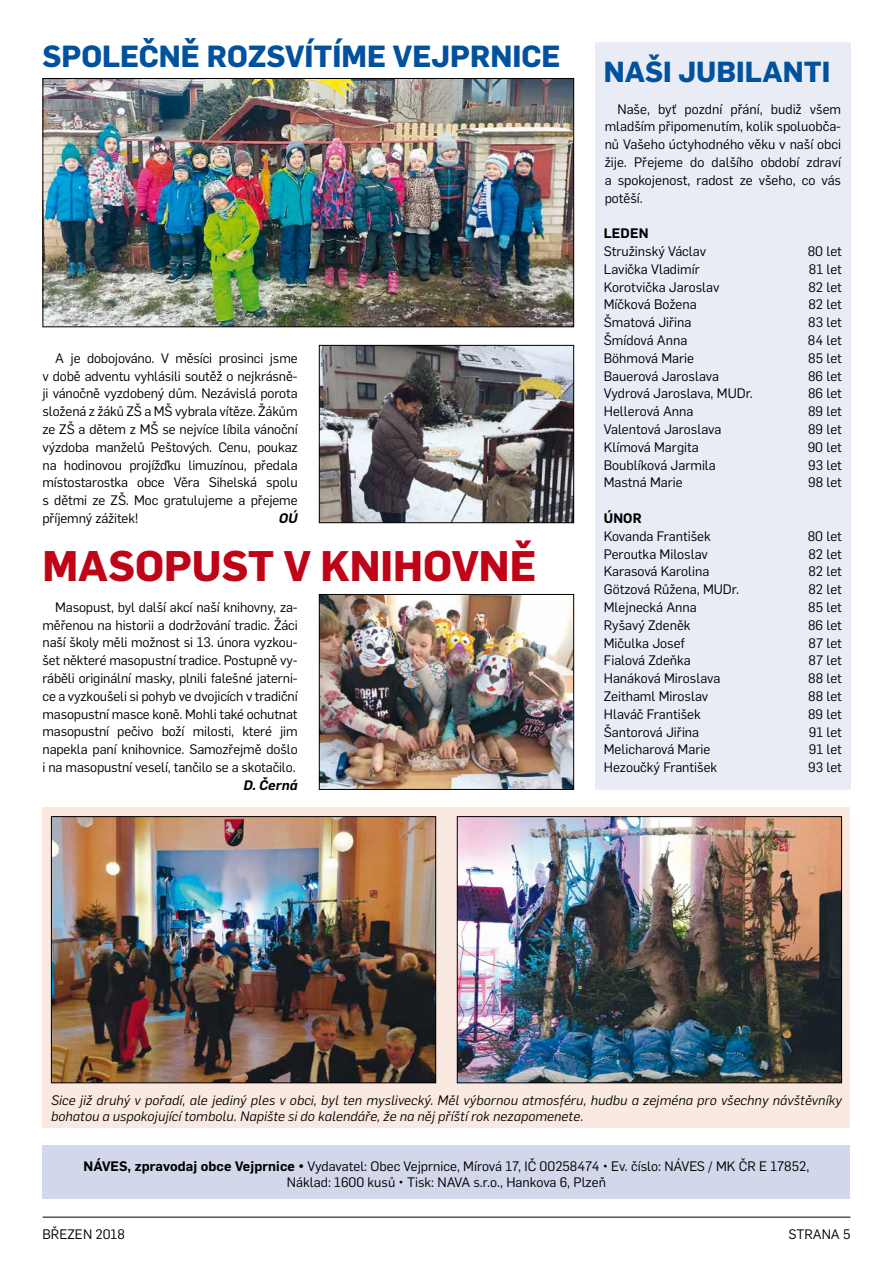
<style>
.page{position:relative;width:893px;height:1263px;background:#fff}
.page>*{position:absolute;margin:0;border:0;box-sizing:border-box;transform-origin:0 0}
.t1{font:700 42px "Flama";color:#c00418}
.t2{font:700 30px "Flama";color:#00519e}
.t3{font:700 28.5px "Flama";color:#00519e}
.t4{font:13.5px/17.9px "Flama";color:#000;text-align:justify}
.t5{font:italic 13.5px/16.2px "Flama";letter-spacing:.01em;color:#000}
.t6{font:italic 600 13.5px "Flama";letter-spacing:.01em;color:#000}
.t7{font:600 13.5px "Flama";letter-spacing:.01em;color:#000}
.s1{font-weight:600}
</style>
<div class="page">
<hr style="left:43px;top:1217px;width:807px;height:1px;background:#000">
<div style="left:43px;top:807px;width:807px;height:321px;background:#fae9e1"></div>
<div style="left:595px;top:42px;width:255px;height:748px;background:#e9ebf5"></div>
<img style="left:53px;top:818px;width:381px;height:263px">
<div style="left:51px;top:816px;width:385px;height:267px;border:1px solid #000"></div>
<img style="left:459px;top:818px;width:381px;height:263px">
<div style="left:457px;top:816px;width:385px;height:267px;border:1px solid #000"></div>
<img style="left:321px;top:347px;width:251px;height:174px">
<div style="left:319px;top:345px;width:255px;height:178px;border:1px solid #000"></div>
<img style="left:45px;top:80px;width:527px;height:245px">
<div style="left:43px;top:78px;width:531px;height:249px;border:1px solid #000"></div>
<img style="left:321px;top:596px;width:251px;height:192px">
<div style="left:319px;top:594px;width:255px;height:196px;border:1px solid #000"></div>
<div style="left:43px;top:1146px;width:807px;height:53px;background:#d3d7eb"></div>
<h2 class="t2" style="left:43px;top:34px;width:520px">SPOLEČNĚ ROZSVÍTÍME VEJPRNICE</h2>
<p class="t4" style="left:43px;top:348px;width:257px;text-indent:13px">A je dobojováno. V měsíci prosinci jsme v době adventu vyhlásili soutěž o nejkrásně&shy;ji vánočně vyzdobený dům. Nezávislá porota složená z žáků ZŠ a MŠ vybrala vítěze. Žákům ze ZŠ a dětem z MŠ se nejvíce líbila vánoční výzdoba manželů Peštových. Cenu, poukaz na hodinovou projížďku limuzínou, předala místostarostka obce Věra Sihelská spolu s dětmi ze ZŠ. Moc gratulujeme a přejeme příjemný zážitek!</p>
<p class="t6" style="left:279px;top:508px;width:20px">OÚ</p>
<h1 class="t1" style="left:43px;top:535px;width:495px">MASOPUST V KNIHOVNĚ</h1>
<p class="t4" style="left:43px;top:597px;width:257px;text-indent:13px">Masopust, byl další akcí naší knihovny, za&shy;měřenou na historii a dodržování tradic. Žáci naší školy měli možnost si 13. února vyzkou&shy;šet některé masopustní tradice. Postupně vy&shy;ráběli originální masky, plnili falešné jaterni&shy;ce a vyzkoušeli si pohyb ve dvojicích v tradiční masopustní masce koně. Mohli také ochutnat masopustní pečivo boží milosti, které jim napekla paní knihovnice. Samozřejmě došlo i na masopustní veselí, tančilo se a skotačilo.</p>
<p class="t6" style="left:243px;top:775px;width:56px">D. Černá</p>
<h3 class="t3" style="left:604px;top:51px;width:228px">NAŠI JUBILANTI</h3>
<p class="t4" style="left:605px;top:99px;width:238px;text-indent:13px">Naše, byť pozdní přání, budiž všem mladším připomenutím, kolik spoluobča&shy;nů Vašeho úctyhodného věku v naší obci žije. Přejeme do dalšího období zdraví a spokojenost, radost ze všeho, co vás potěší.</p>
<p class="t7" style="left:604px;top:224px;width:46px">LEDEN</p>
<p class="t4" style="left:604px;top:241px;width:104px">Stružinský Václav</p>
<p class="t4" style="left:808px;top:241px;width:36px">80 let</p>
<p class="t4" style="left:604px;top:259px;width:97px">Lavička Vladimír</p>
<p class="t4" style="left:809px;top:259px;width:35px">81 let</p>
<p class="t4" style="left:604px;top:277px;width:117px">Korotvička Jaroslav</p>
<p class="t4" style="left:808px;top:277px;width:35px">82 let</p>
<p class="t4" style="left:604px;top:295px;width:94px">Míčková Božena</p>
<p class="t4" style="left:808px;top:295px;width:35px">82 let</p>
<p class="t4" style="left:604px;top:313px;width:89px">Šmatová Jiřina</p>
<p class="t4" style="left:808px;top:313px;width:35px">83 let</p>
<p class="t4" style="left:604px;top:330px;width:85px">Šmídová Anna</p>
<p class="t4" style="left:808px;top:330px;width:36px">84 let</p>
<p class="t4" style="left:604px;top:348px;width:92px">Böhmová Marie</p>
<p class="t4" style="left:808px;top:348px;width:35px">85 let</p>
<p class="t4" style="left:604px;top:366px;width:117px">Bauerová Jaroslava</p>
<p class="t4" style="left:808px;top:366px;width:35px">86 let</p>
<p class="t4" style="left:604px;top:384px;width:151px">Vydrová Jaroslava, MUDr.</p>
<p class="t4" style="left:808px;top:384px;width:35px">86 let</p>
<p class="t4" style="left:604px;top:402px;width:91px">Hellerová Anna</p>
<p class="t4" style="left:808px;top:402px;width:35px">89 let</p>
<p class="t4" style="left:604px;top:419px;width:119px">Valentová Jaroslava</p>
<p class="t4" style="left:808px;top:419px;width:35px">89 let</p>
<p class="t4" style="left:604px;top:437px;width:96px">Klímová Margita</p>
<p class="t4" style="left:808px;top:437px;width:36px">90 let</p>
<p class="t4" style="left:604px;top:455px;width:114px">Boublíková Jarmila</p>
<p class="t4" style="left:808px;top:455px;width:35px">93 let</p>
<p class="t4" style="left:604px;top:473px;width:81px">Mastná Marie</p>
<p class="t4" style="left:808px;top:473px;width:35px">98 let</p>
<p class="t7" style="left:604px;top:508px;width:39px">ÚNOR</p>
<p class="t4" style="left:604px;top:526px;width:108px">Kovanda František</p>
<p class="t4" style="left:808px;top:526px;width:36px">80 let</p>
<p class="t4" style="left:604px;top:544px;width:106px">Peroutka Miloslav</p>
<p class="t4" style="left:808px;top:544px;width:35px">82 let</p>
<p class="t4" style="left:604px;top:562px;width:107px">Karasová Karolina</p>
<p class="t4" style="left:808px;top:562px;width:35px">82 let</p>
<p class="t4" style="left:604px;top:580px;width:137px">Götzová Růžena, MUDr.</p>
<p class="t4" style="left:808px;top:580px;width:35px">82 let</p>
<p class="t4" style="left:604px;top:597px;width:95px">Mlejnecká Anna</p>
<p class="t4" style="left:808px;top:597px;width:35px">85 let</p>
<p class="t4" style="left:604px;top:615px;width:88px">Ryšavý Zdeněk</p>
<p class="t4" style="left:808px;top:615px;width:35px">86 let</p>
<p class="t4" style="left:604px;top:633px;width:83px">Mičulka Josef</p>
<p class="t4" style="left:808px;top:633px;width:35px">87 let</p>
<p class="t4" style="left:604px;top:651px;width:89px">Fialová Zdeňka</p>
<p class="t4" style="left:808px;top:651px;width:35px">87 let</p>
<p class="t4" style="left:604px;top:669px;width:118px">Hanáková Miroslava</p>
<p class="t4" style="left:808px;top:669px;width:35px">88 let</p>
<p class="t4" style="left:604px;top:686px;width:106px">Zeithaml Miroslav</p>
<p class="t4" style="left:808px;top:686px;width:35px">88 let</p>
<p class="t4" style="left:604px;top:704px;width:98px">Hlaváč František</p>
<p class="t4" style="left:808px;top:704px;width:35px">89 let</p>
<p class="t4" style="left:604px;top:722px;width:97px">Šantorová Jiřina</p>
<p class="t4" style="left:809px;top:722px;width:35px">91 let</p>
<p class="t4" style="left:604px;top:740px;width:108px">Melicharová Marie</p>
<p class="t4" style="left:809px;top:740px;width:35px">91 let</p>
<p class="t4" style="left:604px;top:757px;width:115px">Hezoučký František</p>
<p class="t4" style="left:808px;top:757px;width:35px">93 let</p>
<p class="t5" style="left:51px;top:1091px;width:792px">Sice již druhý v pořadí, ale jediný ples v obci, byl ten myslivecký. Měl výbornou atmosféru, hudbu a zejména pro všechny návštěvníky bohatou a uspokojující tombolu. Napište si do kalendáře, že na něj příští rok nezapomenete.</p>
<p class="t4" style="left:84px;top:1157px;width:727px;line-height:16.2px;text-align:center"><span class="s1">NÁVES, zpravodaj obce Vejprnice •</span> Vydavatel: Obec Vejprnice, Mírová 17, IČ 00258474 • Ev. číslo: NÁVES / MK ČR E 17852,<br>Náklad: 1600 kusů • Tisk: NAVA s.r.o., Hankova 6, Plzeň</p>
<p class="t4" style="left:43px;top:1224px;width:84px">BŘEZEN 2018</p>
<p class="t4" style="left:788px;top:1224px;width:63px">STRANA 5</p>
</div>
